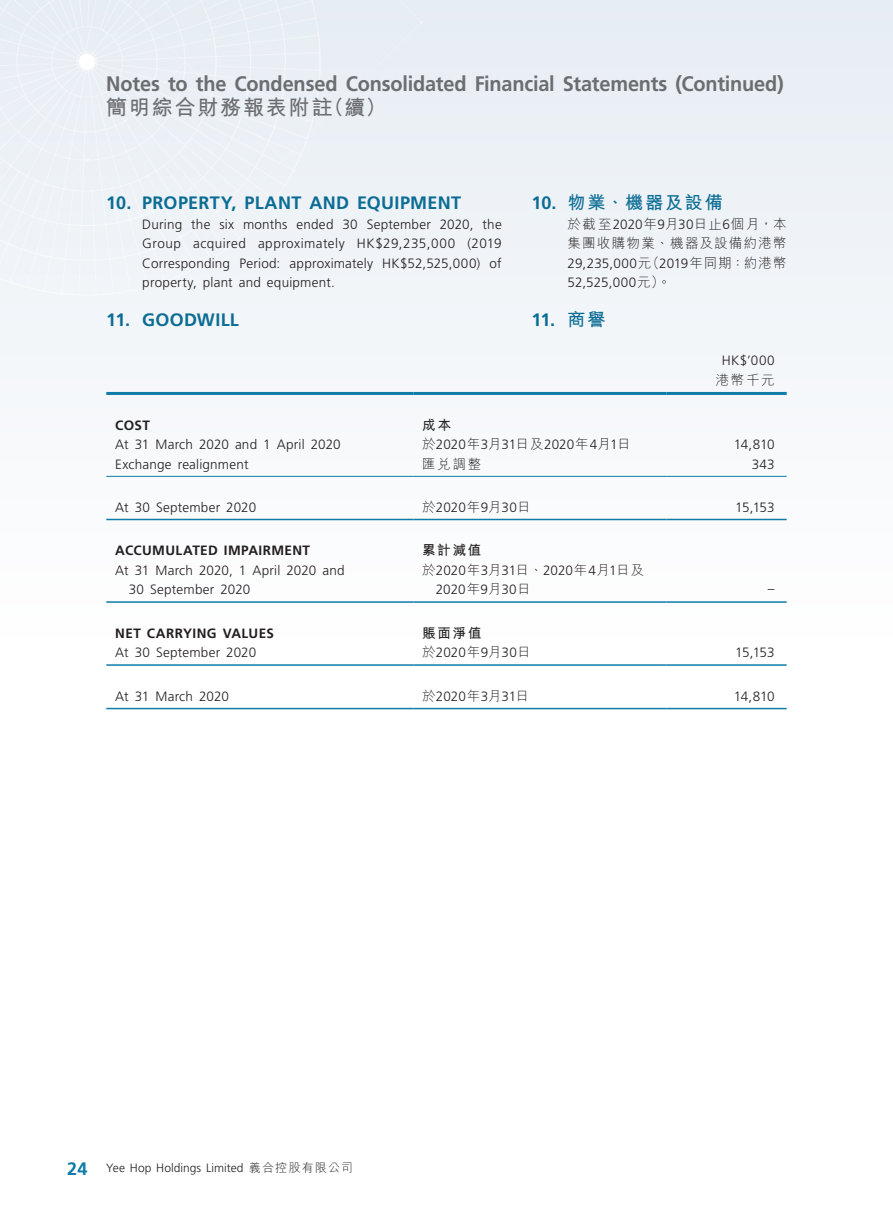
<style>
.page{position:relative;width:893px;height:1212px;background:#fff}
.page>*{position:absolute;margin:0;border:0;box-sizing:border-box;transform-origin:0 0}
.t1{font:700 21px "Frutiger LT Std";letter-spacing:-.01em;color:#6c6d70;scale:.95 1}
.t2{font:700 21px "M Hei HK";letter-spacing:.09em;color:#6c6d70}
._03_H1{font:700 18px "Frutiger LT Std";letter-spacing:.015em;color:#0b6d94}
._03_H1-2{font:700 18px "M Hei HK";letter-spacing:.105em;color:#0b6d94}
._15_Table_Stub{font:300 13.5px/19.5px "Frutiger LT Std";letter-spacing:.01em;color:#231f20}
._12___P2{font:300 13.5px/19.5px "Frutiger LT Std";letter-spacing:.015em;color:#231f20;text-align:justify}
._12___P2-2{font:300 13.5px/19.5px "M Hei HK";letter-spacing:.095em;color:#231f20;text-align:justify}
._15_Table_Stub-2{font:700 13.5px "Frutiger LT Std";letter-spacing:.025em;color:#231f20}
._01_Body_Text{font:300 13.5px "Frutiger LT Std";letter-spacing:-.015em;color:#231f20}
._15_Table_Stub-3{font:700 13.5px "M Hei HK";letter-spacing:.125em;color:#231f20}
._01_Body_Text-2{font:300 13.5px "M Hei HK";color:#231f20}
._15_Table_Stub-4{font:300 13.5px "M Hei HK";color:#231f20}
.t3{font:300 12px "Frutiger LT Std";color:#231f20}
.s1{font-family:"Frutiger LT Std"}
.s2{font-family:"M Hei HK"}
.s3{font-weight:700;font-size:18px;color:#0d7ca8}
</style>
<div class="page">
<div style="left:0;top:0;width:893px;height:637px;background:linear-gradient(to right,#f8fafc,#f0f4f8)"></div>
<div style="left:0;top:0;width:423px;height:296px;background:#ecf1f6"></div>
<div style="left:79px;top:53px;width:16px;height:17px;background:#fff;border-radius:50%"></div>
<hr style="left:106px;top:392px;width:307px;height:3px;background:#0d7ca8">
<hr style="left:413px;top:392px;width:254px;height:3px;background:#0d7ca8">
<hr style="left:667px;top:392px;width:120px;height:3px;background:#0d7ca8">
<hr style="left:106px;top:476px;width:307px;height:1px;background:#0d7ca8">
<hr style="left:413px;top:476px;width:254px;height:1px;background:#0d7ca8">
<hr style="left:667px;top:476px;width:120px;height:1px;background:#0d7ca8">
<hr style="left:106px;top:519px;width:307px;height:1px;background:#0d7ca8">
<hr style="left:413px;top:519px;width:254px;height:1px;background:#0d7ca8">
<hr style="left:667px;top:519px;width:120px;height:1px;background:#0d7ca8">
<hr style="left:106px;top:601px;width:307px;height:2px;background:#0d7ca8">
<hr style="left:413px;top:601px;width:254px;height:2px;background:#0d7ca8">
<hr style="left:667px;top:601px;width:120px;height:2px;background:#0d7ca8">
<hr style="left:106px;top:664px;width:307px;height:2px;background:#0d7ca8">
<hr style="left:413px;top:664px;width:254px;height:2px;background:#0d7ca8">
<hr style="left:667px;top:664px;width:120px;height:2px;background:#0d7ca8">
<hr style="left:106px;top:708px;width:307px;height:1px;background:#0d7ca8">
<hr style="left:413px;top:708px;width:254px;height:1px;background:#0d7ca8">
<hr style="left:667px;top:708px;width:120px;height:1px;background:#0d7ca8">
<h1 class="t1" style="left:106px;top:72px;width:715px">Notes to the Condensed Consolidated Financial Statements (Continued)</h1>
<h1 class="t2" style="left:106px;top:92px;width:282px">簡明綜合財務報表附註（續）</h1>
<p class="_03_H1" style="left:106px;top:193px;width:356px">10. PROPERTY, PLANT AND EQUIPMENT</p>
<p class="_12___P2" style="left:142px;top:215px;width:361px">During the six months ended 30 September 2020, the Group acquired approximately HK$29,235,000 (2019<br>Corresponding Period: approximately HK$52,525,000) of property, plant and equipment.</p>
<p class="_03_H1" style="left:106px;top:310px;width:134px">11. GOODWILL</p>
<p class="_03_H1-2" style="left:531px;top:190px;width:193px"><span class="s1">10.</span> 物業、機器及設備</p>
<p class="_12___P2-2" style="left:567px;top:214px;width:221px">於截至<span class="s1">2020</span>年<span class="s1">9</span>月<span class="s1">30</span>日止<span class="s1">6</span>個月，本集團收購物業、機器及設備約港幣<span class="s1">29,235,000</span>元（<span class="s1">2019</span>年同期：約港幣<span class="s1">52,525,000</span>元）。</p>
<p class="_03_H1" style="left:531px;top:310px;width:75px">11. <span class="s2">商譽</span></p>
<p class="_01_Body_Text" style="left:722px;top:353px;width:54px">HK$’000</p>
<p class="_01_Body_Text-2" style="left:716px;top:373px;width:60px">港幣千元</p>
<p class="_15_Table_Stub-2" style="left:115px;top:417px;width:36px">COST</p>
<p class="_15_Table_Stub-3" style="left:422px;top:415px;width:30px">成本</p>
<p class="_15_Table_Stub" style="left:115px;top:435px;width:227px">At 31 March 2020 and 1 April 2020</p>
<p class="_15_Table_Stub" style="left:422px;top:435px;width:210px"><span class="s2">於</span>2020<span class="s2">年</span>3<span class="s2">月</span>31<span class="s2">日及</span>2020<span class="s2">年</span>4<span class="s2">月</span>1<span class="s2">日</span></p>
<p class="_01_Body_Text" style="left:734px;top:437px;width:42px">14,810</p>
<p class="_15_Table_Stub" style="left:115px;top:455px;width:135px">Exchange realignment</p>
<p class="_15_Table_Stub-4" style="left:422px;top:457px;width:61px">匯兌調整</p>
<p class="_01_Body_Text" style="left:752px;top:457px;width:24px">343</p>
<p class="_15_Table_Stub" style="left:115px;top:497px;width:142px">At 30 September 2020</p>
<p class="_15_Table_Stub" style="left:422px;top:497px;width:110px"><span class="s2">於</span>2020<span class="s2">年</span>9<span class="s2">月</span>30<span class="s2">日</span></p>
<p class="_01_Body_Text" style="left:735px;top:499px;width:41px">15,153</p>
<p class="_15_Table_Stub-2" style="left:115px;top:543px;width:196px">ACCUMULATED IMPAIRMENT</p>
<p class="_15_Table_Stub-3" style="left:422px;top:540px;width:61px">累計減值</p>
<p class="_15_Table_Stub" style="left:129px;top:560px;width:217px;text-indent:-14px">At 31 March 2020, 1 April 2020 and<br>30 September 2020</p>
<p class="_15_Table_Stub" style="left:436px;top:560px;width:209px;text-indent:-14px"><span class="s2">於</span>2020<span class="s2">年</span>3<span class="s2">月</span>31<span class="s2">日、</span>2020<span class="s2">年</span>4<span class="s2">月</span>1<span class="s2">日及<br></span>2020<span class="s2">年</span>9<span class="s2">月</span>30<span class="s2">日</span></p>
<p class="_01_Body_Text" style="left:768px;top:581px;width:8px">–</p>
<p class="_15_Table_Stub-2" style="left:115px;top:625px;width:160px">NET CARRYING VALUES</p>
<p class="_15_Table_Stub-3" style="left:422px;top:623px;width:61px">賬面淨值</p>
<p class="_15_Table_Stub" style="left:115px;top:643px;width:142px">At 30 September 2020</p>
<p class="_15_Table_Stub" style="left:422px;top:643px;width:110px"><span class="s2">於</span>2020<span class="s2">年</span>9<span class="s2">月</span>30<span class="s2">日</span></p>
<p class="_01_Body_Text" style="left:735px;top:645px;width:41px">15,153</p>
<p class="_15_Table_Stub" style="left:115px;top:687px;width:115px">At 31 March 2020</p>
<p class="_15_Table_Stub" style="left:422px;top:687px;width:108px"><span class="s2">於</span>2020<span class="s2">年</span>3<span class="s2">月</span>31<span class="s2">日</span></p>
<p class="_01_Body_Text" style="left:734px;top:688px;width:42px">14,810</p>
<p class="t3" style="left:67px;top:1161px;width:287px"><span class="s3">24</span> Yee Hop Holdings Limited <span class="s2">義合控股有限公司</span></p>
</div>
